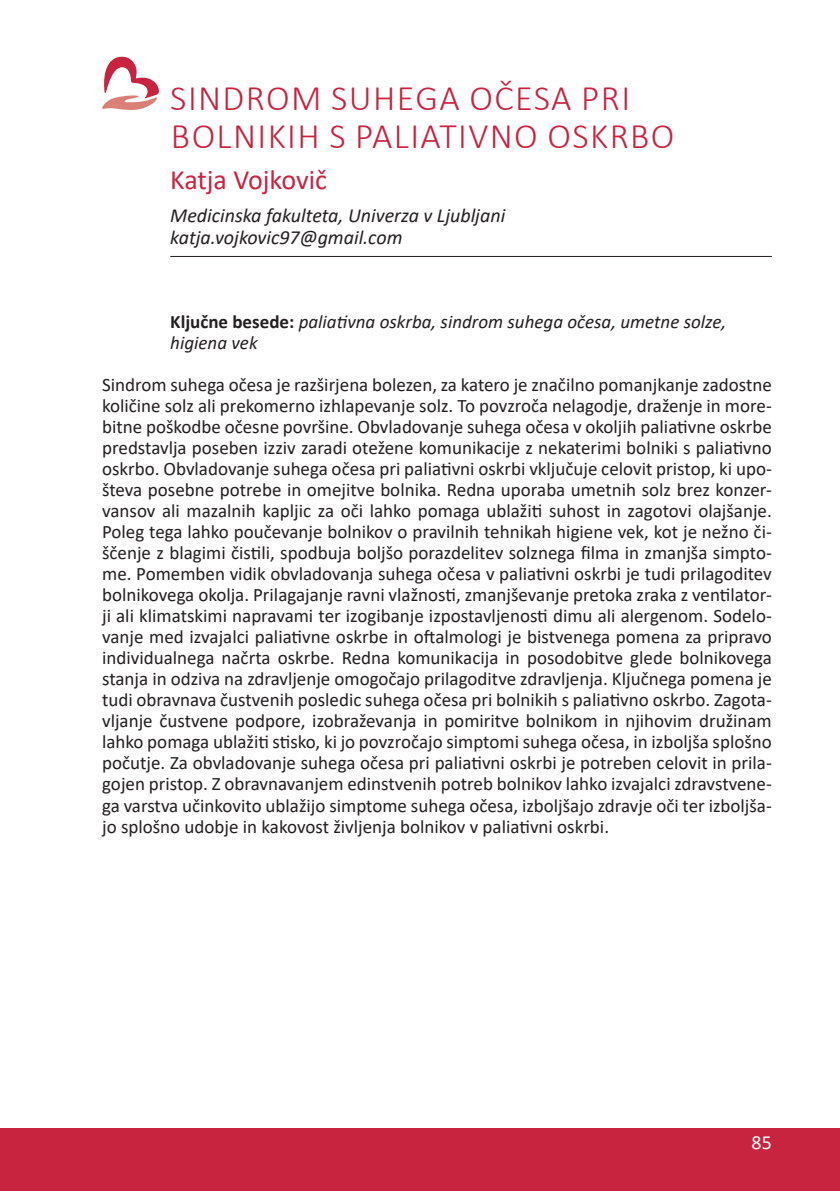
<style>
.page{position:relative;width:840px;height:1191px;background:#fff}
.page>*{position:absolute;margin:0;border:0;box-sizing:border-box;transform-origin:0 0}
.t1{font:300 36px/38px "Calibri";letter-spacing:.04em;color:#c8233f}
.t2{font:28px "Calibri";color:#c8233f}
.t3{font:italic 20px/22px "Calibri";color:#231f20}
.t4{font:20px "Calibri";color:#fff}
.t5{font:19px/21px "Calibri";color:#231f20;text-align:justify}
.t6{font:italic 19px/21px "Calibri";color:#231f20}
.s1{font-weight:700;font-style:normal}
</style>
<div class="page">
<div style="left:0;top:1128px;width:839px;height:63px;background:#c8233f"></div>
<hr style="left:170px;top:256px;width:601px;height:1px;background:#231f20">
<svg style="left:102px;top:56px;width:57px;height:54px"></svg>
<h1 class="t1" style="left:170px;top:79px;width:505px">SINDROM SUHEGA OČESA PRI<br>BOLNIKIH S PALIATIVNO OSKRBO</h1>
<h2 class="t2" style="left:170px;top:160px;width:158px">Katja Vojkovič</h2>
<p class="t3" style="left:170px;top:204px;width:336px">Medicinska fakulteta, Univerza v Ljubljani katja.vojkovic97@gmail.com</p>
<p class="t6" style="left:170px;top:311px;width:557px"><span class="s1">Ključne besede:</span> paliativna oskrba, sindrom suhega očesa, umetne solze, higiena vek</p>
<p class="t5" style="left:102px;top:374px;width:670px">Sindrom suhega očesa je razširjena bolezen, za katero je značilno pomanjkanje zadostne količine solz ali prekomerno izhlapevanje solz. To povzroča nelagodje, draženje in more&shy;bitne poškodbe očesne površine. Obvladovanje suhega očesa v okoljih paliativne oskrbe predstavlja poseben izziv zaradi otežene komunikacije z nekaterimi bolniki s paliativno oskrbo. Obvladovanje suhega očesa pri paliativni oskrbi vključuje celovit pristop, ki upo&shy;števa posebne potrebe in omejitve bolnika. Redna uporaba umetnih solz brez konzer&shy;vansov ali mazalnih kapljic za oči lahko pomaga ublažiti suhost in zagotovi olajšanje.<br>Poleg tega lahko poučevanje bolnikov o pravilnih tehnikah higiene vek, kot je nežno či&shy;ščenje z blagimi čistili, spodbuja boljšo porazdelitev solznega filma in zmanjša simpto&shy;me. Pomemben vidik obvladovanja suhega očesa v paliativni oskrbi je tudi prilagoditev bolnikovega okolja. Prilagajanje ravni vlažnosti, zmanjševanje pretoka zraka z ventilator&shy;ji ali klimatskimi napravami ter izogibanje izpostavljenosti dimu ali alergenom. Sodelo&shy;vanje med izvajalci paliativne oskrbe in oftalmologi je bistvenega pomena za pripravo individualnega načrta oskrbe. Redna komunikacija in posodobitve glede bolnikovega stanja in odziva na zdravljenje omogočajo prilagoditve zdravljenja. Ključnega pomena je tudi obravnava čustvenih posledic suhega očesa pri bolnikih s paliativno oskrbo. Zagota&shy;vljanje čustvene podpore, izobraževanja in pomiritve bolnikom in njihovim družinam lahko pomaga ublažiti stisko, ki jo povzročajo simptomi suhega očesa, in izboljša splošno počutje. Za obvladovanje suhega očesa pri paliativni oskrbi je potreben celovit in prila&shy;gojen pristop. Z obravnavanjem edinstvenih potreb bolnikov lahko izvajalci zdravstvene&shy;ga varstva učinkovito ublažijo simptome suhega očesa, izboljšajo zdravje oči ter izboljša&shy;jo splošno udobje in kakovost življenja bolnikov v paliativni oskrbi.</p>
<p class="t4" style="left:751px;top:1128px;width:22px">85</p>
</div>
